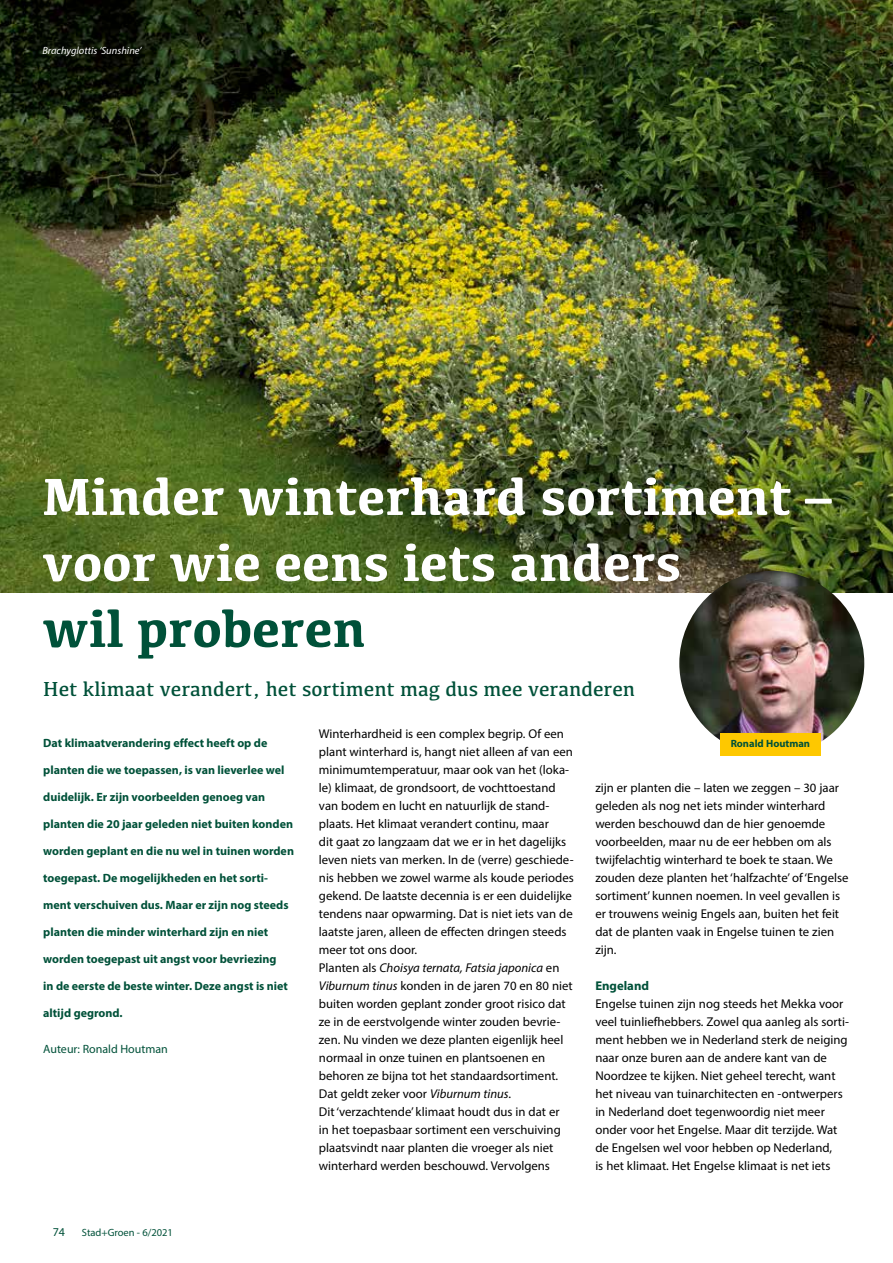
<style>
.page{position:relative;width:893px;height:1263px;background:#fff}
.page>*{position:absolute;margin:0;border:0;box-sizing:border-box;transform-origin:0 0}
.t1{font:700 54px/66px "Kefa";color:#fff}
.t2{font:700 54px "Kefa";color:#005139}
.t3{font:21px "Kefa";color:#005139}
.t4{font:12.75px/18px "Myriad Pro";color:#000}
.t5{font:700 12.75px "Myriad Pro";color:#005139}
.t6{font:700 12px "Myriad Pro";color:#005139}
.t7{font:12px "Myriad Pro";color:#005139}
.t8{font:italic 10.5px "Myriad Pro";color:#fff}
.t9{font:10.5px "Myriad Pro";color:#005139}
.t10{font:700 10.5px "Myriad Pro";color:#005139}
.s1{font-style:italic}
</style>
<div class="page">
<img style="left:0;top:0;width:893px;height:593px">
<img style="left:679px;top:571px;width:185px;height:177px">
<div style="left:720px;top:733px;width:100px;height:23px;background:#fec800"></div>
<p class="t8" style="left:43px;top:44px;width:101px">Brachyglottis ‘Sunshine’</p>
<h1 class="t1" style="left:43px;top:461px;width:791px">Minder winterhard sortiment – voor wie eens iets anders</h1>
<h1 class="t2" style="left:43px;top:593px;width:325px">wil proberen</h1>
<h2 class="t3" style="left:43px;top:676px;width:593px">Het klimaat verandert, het sortiment mag dus mee veranderen</h2>
<p class="t6" style="left:43px;top:735px;width:226px">Dat klimaatverandering effect heeft op de</p>
<p class="t6" style="left:43px;top:762px;width:243px">planten die we toepassen, is van lieverlee wel</p>
<p class="t6" style="left:43px;top:789px;width:223px">duidelijk. Er zijn voorbeelden genoeg van</p>
<p class="t6" style="left:43px;top:816px;width:251px">planten die 20 jaar geleden niet buiten konden</p>
<p class="t6" style="left:43px;top:843px;width:252px">worden geplant en die nu wel in tuinen worden</p>
<p class="t6" style="left:43px;top:870px;width:226px">toegepast. De mogelijkheden en het sorti-</p>
<p class="t6" style="left:43px;top:897px;width:247px">ment verschuiven dus. Maar er zijn nog steeds</p>
<p class="t6" style="left:43px;top:924px;width:226px">planten die minder winterhard zijn en niet</p>
<p class="t6" style="left:43px;top:951px;width:235px">worden toegepast uit angst voor bevriezing</p>
<p class="t6" style="left:43px;top:978px;width:246px">in de eerste de beste winter. Deze angst is niet</p>
<p class="t6" style="left:43px;top:1005px;width:81px">altijd gegrond.</p>
<p class="t7" style="left:43px;top:1042px;width:126px">Auteur: Ronald Houtman</p>
<p class="t4" style="left:319px;top:725px;width:256px">Winterhardheid is een complex begrip. Of een plant winterhard is, hangt niet alleen af van een minimumtemperatuur, maar ook van het (loka&shy;le) klimaat, de grondsoort, de vochttoestand van bodem en lucht en natuurlijk de stand&shy;plaats. Het klimaat verandert continu, maar<br>dit gaat zo langzaam dat we er in het dagelijks leven niets van merken. In de (verre) geschiede&shy;nis hebben we zowel warme als koude periodes gekend. De laatste decennia is er een duidelijke tendens naar opwarming. Dat is niet iets van de laatste jaren, alleen de effecten dringen steeds meer tot ons door.<br>Planten als <span class="s1">Choisya ternata, Fatsia japonica</span> en <span class="s1">Viburnum tinus</span> konden in de jaren 70 en 80 niet buiten worden geplant zonder groot risico dat ze in de eerstvolgende winter zouden bevrie&shy;zen. Nu vinden we deze planten eigenlijk heel normaal in onze tuinen en plantsoenen en behoren ze bijna tot het standaardsortiment.<br>Dat geldt zeker voor <span class="s1">Viburnum tinus</span>.<br>Dit ‘verzachtende’ klimaat houdt dus in dat er<br>in het toepasbaar sortiment een verschuiving plaatsvindt naar planten die vroeger als niet winterhard werden beschouwd. Vervolgens</p>
<p class="t10" style="left:731px;top:737px;width:81px">Ronald Houtman</p>
<p class="t4" style="left:595px;top:779px;width:255px">zijn er planten die – laten we zeggen – 30 jaar geleden als nog net iets minder winterhard werden beschouwd dan de hier genoemde voorbeelden, maar nu de eer hebben om als twijfelachtig winterhard te boek te staan. We zouden deze planten het ‘halfzachte’ of ‘Engelse sortiment’ kunnen noemen. In veel gevallen is er trouwens weinig Engels aan, buiten het feit dat de planten vaak in Engelse tuinen te zien zijn.</p>
<p class="t5" style="left:595px;top:977px;width:55px">Engeland</p>
<p class="t4" style="left:595px;top:995px;width:255px">Engelse tuinen zijn nog steeds het Mekka voor veel tuinliefhebbers. Zowel qua aanleg als sorti&shy;ment hebben we in Nederland sterk de neiging naar onze buren aan de andere kant van de Noordzee te kijken. Niet geheel terecht, want het niveau van tuinarchitecten en -ontwerpers in Nederland doet tegenwoordig niet meer onder voor het Engelse. Maar dit terzijde. Wat de Engelsen wel voor hebben op Nederland,<br>is het klimaat. Het Engelse klimaat is net iets</p>
<p class="t7" style="left:53px;top:1224px;width:14px">74</p>
<p class="t9" style="left:82px;top:1226px;width:93px">Stad+Groen - 6/2021</p>
</div>
